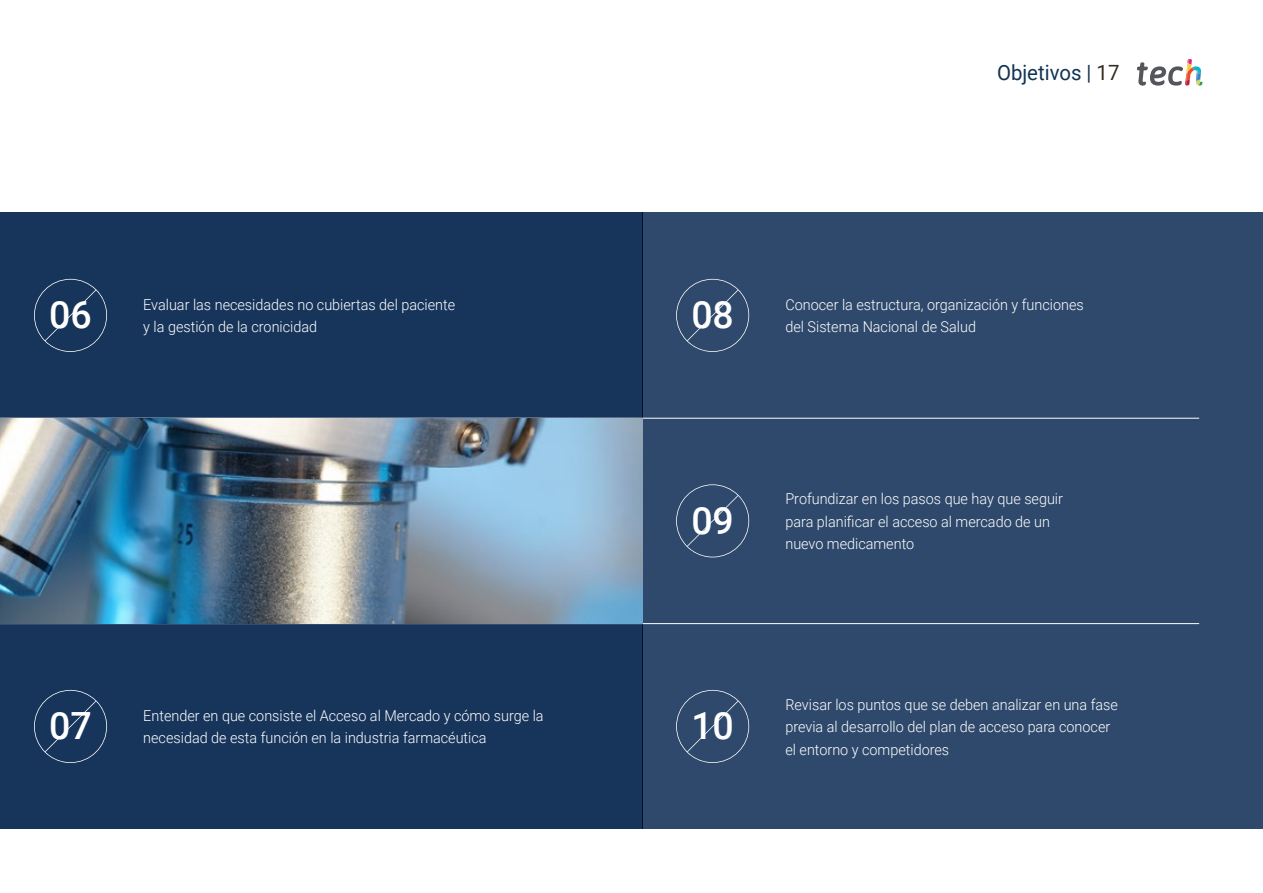
<style>
.page{position:relative;width:1263px;height:893px;background:#fff}
.page>*{position:absolute;margin:0;border:0;box-sizing:border-box;transform-origin:0 0}
.t1{font:500 37.5px "Roboto";color:#fff}
.t2{font:21px "Roboto";color:#123352}
.t3{font:300 15px/22.5px "Roboto";color:#fff;scale:.96 1}
.s1{color:#312e20}
</style>
<div class="page">
<div style="left:0;top:213px;width:642px;height:616px;background:#17355b"></div>
<div style="left:642px;top:213px;width:621px;height:616px;background:#2e496b"></div>
<svg style="left:676px;top:279px;width:73px;height:73px"></svg>
<svg style="left:676px;top:484px;width:73px;height:73px"></svg>
<svg style="left:34px;top:279px;width:73px;height:73px"></svg>
<svg style="left:676px;top:690px;width:73px;height:73px"></svg>
<hr style="left:0;top:418px;width:1199px;height:1px;background:#fff">
<hr style="left:0;top:623px;width:1199px;height:1px;background:#fff">
<img style="left:0;top:418px;width:642px;height:206px">
<svg style="left:34px;top:690px;width:73px;height:73px"></svg>
<svg style="left:1137px;top:59px;width:65px;height:27px"></svg>
<h2 class="t2" style="left:997px;top:57px;width:124px">Objetivos | <span class="s1">17</span></h2>
<h1 class="t1" style="left:49px;top:288px;width:44px">06</h1>
<p class="t3" style="left:143px;top:293px;width:326px">Evaluar las necesidades no cubiertas del paciente y la gestión de la cronicidad</p>
<h1 class="t1" style="left:691px;top:288px;width:44px">08</h1>
<p class="t3" style="left:785px;top:293px;width:312px">Conocer la estructura, organización y funciones del Sistema Nacional de Salud</p>
<h1 class="t1" style="left:691px;top:494px;width:44px">09</h1>
<p class="t3" style="left:785px;top:487px;width:291px">Profundizar en los pasos que hay que seguir para planificar el acceso al mercado de un nuevo medicamento</p>
<p class="t3" style="left:143px;top:704px;width:419px">Entender en que consiste el Acceso al Mercado y cómo surge la necesidad de esta función en la industria farmacéutica</p>
<h1 class="t1" style="left:49px;top:699px;width:44px">07</h1>
<h1 class="t1" style="left:691px;top:699px;width:44px">10</h1>
<p class="t3" style="left:785px;top:692px;width:348px">Revisar los puntos que se deben analizar en una fase previa al desarrollo del plan de acceso para conocer el entorno y competidores</p>
</div>
